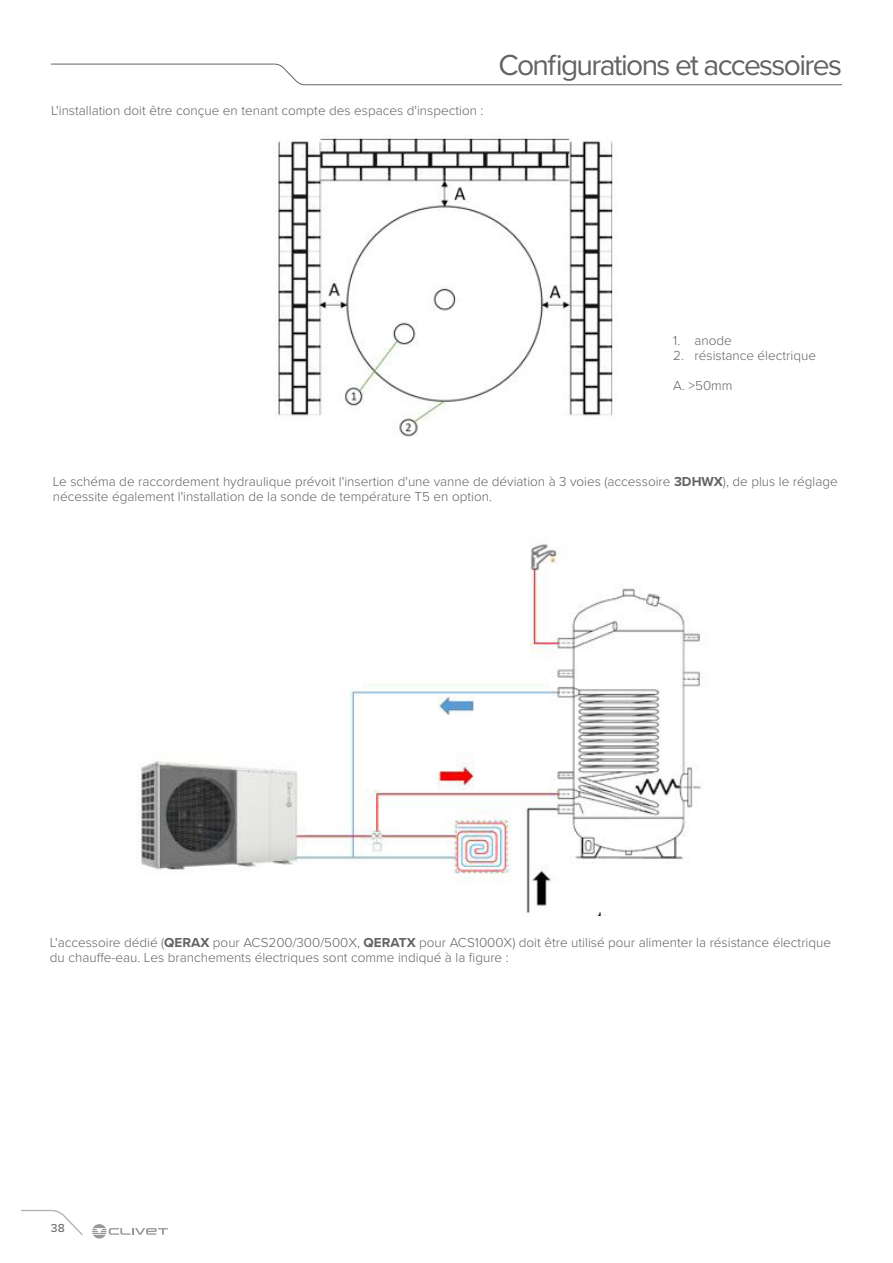
<style>
.page{position:relative;width:893px;height:1263px;background:#fff}
.page>*{position:absolute;margin:0;border:0;box-sizing:border-box;transform-origin:0 0}
.t1{font:30px "Proxima Nova";letter-spacing:-.055em;color:#636366}
.Testo_base{font:300 13.5px/15px "Proxima Nova";color:#636366}
.t2{font:500 12px "Proxima Nova";color:#6c6d70}
.s1{font-weight:700}
</style>
<div class="page">
<svg style="left:21px;top:1209px;width:62px;height:26px"></svg>
<svg style="left:92px;top:1224px;width:76px;height:14px"></svg>
<svg style="left:51px;top:63px;width:791px;height:22px"></svg>
<img style="left:275px;top:138px;width:339px;height:298px">
<img style="left:138px;top:541px;width:564px;height:374px">
<p class="Testo_base" style="left:51px;top:102px;width:434px">L'installation doit être conçue en tenant compte des espaces d'inspection :</p>
<h1 class="t1" style="left:498px;top:42px;width:62px">CONFIGURATIONSETA</h1>
<h1 class="t1" style="left:731px;top:42px;width:66px">CCESSOIRE</h1>
<p class="Testo_base" style="left:673px;top:332px;width:60px">1. anode</p>
<p class="Testo_base" style="left:673px;top:347px;width:144px">2. résistance électrique</p>
<p class="Testo_base" style="left:673px;top:377px;width:61px">A. &gt;50mm</p>
<p class="Testo_base" style="left:53px;top:473px;width:787px">Le schéma de raccordement hydraulique prévoit l'insertion d'une vanne de déviation à 3 voies (accessoire <span class="s1">3DHWX</span>), de plus le réglage nécessite également l'installation de la sonde de température T5 en option.</p>
<p class="Testo_base" style="left:50px;top:934px;width:783px">L'accessoire dédié (<span class="s1">QERAX</span> pour ACS200/300/500X, <span class="s1">QERATX</span> pour ACS1000X) doit être utilisé pour alimenter la résistance électrique du chauffe-eau. Les branchements électriques sont comme indiqué à la figure :</p>
<p class="t2" style="left:51px;top:1219px;width:15px">38</p>
</div>
